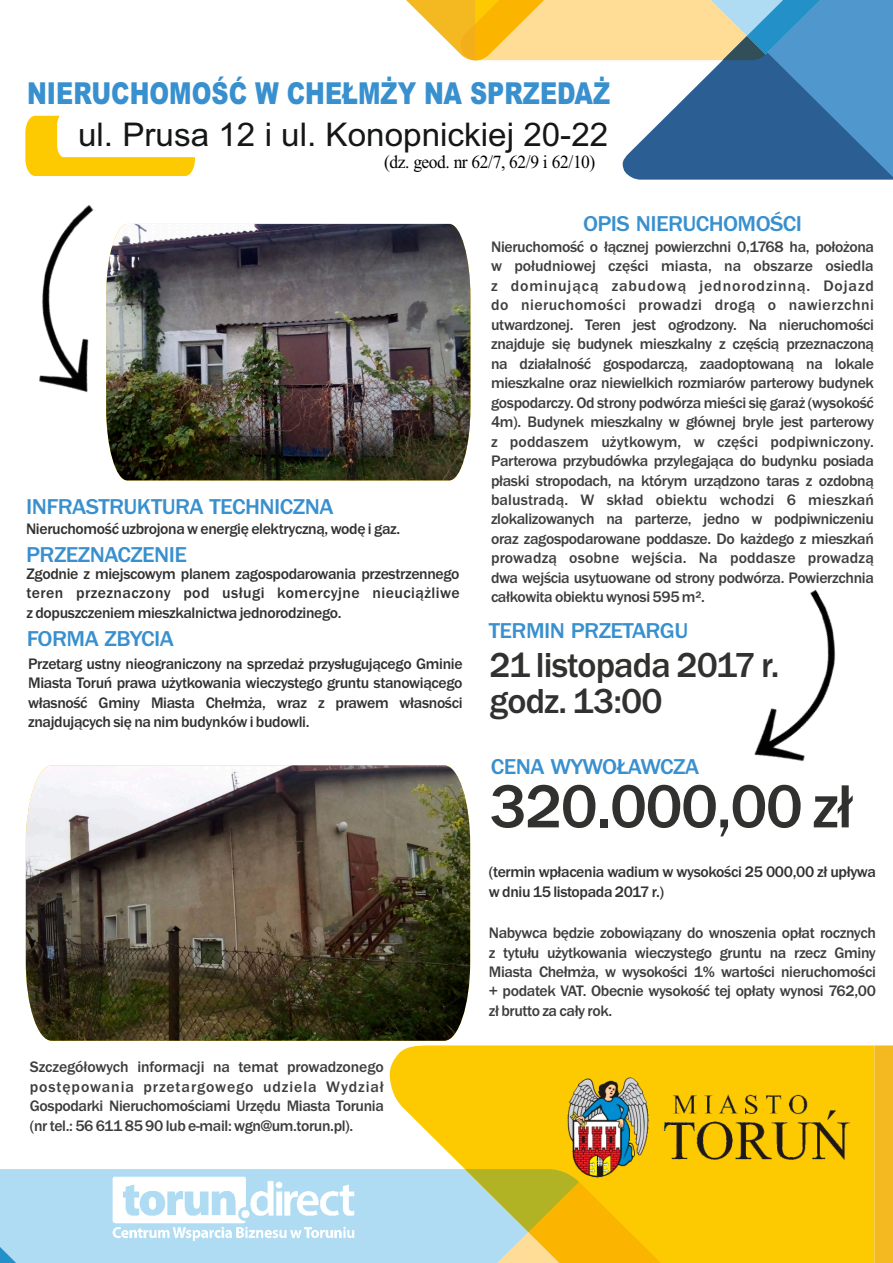
<style>
.page{position:relative;width:893px;height:1263px;background:#fff}
.page>*{position:absolute;margin:0;border:0;box-sizing:border-box;transform-origin:0 0}
.t1{font:500 63px "Franklin Gothic";letter-spacing:-.025em;color:#313130}
.t2{font:500 36px/36.8px "Franklin Gothic";letter-spacing:-.025em;color:#313130}
.t3{font:32.55px "Arial";color:#151616}
.t4{font:900 30.3px "Arial";color:#3990ce;scale:.79 1}
.t5{font:500 22.2px "Franklin Gothic";letter-spacing:-.025em;color:#3990ce;scale:1.05 1}
.t6{font:18.45px "Times New Roman";letter-spacing:-.025em;color:#000;scale:.95 1}
.t7{font:500 15.75px/19.5px "Franklin Gothic";letter-spacing:-.025em;color:#3f3e3e;text-align:justify}
.t8{font:500 15.75px/19.5px "Franklin Gothic";letter-spacing:-.025em;color:#313130;text-align:justify}
.t9{font:500 15.75px/19.5px "Franklin Gothic";letter-spacing:-.025em;color:#3e3d3d;text-align:justify}
</style>
<div class="page">
<div style="left:0;top:1169px;width:388px;height:94px;background:#afdcf2"></div>
<svg style="left:388px;top:1045px;width:77px;height:218px"></svg>
<div style="left:0;top:1173px;width:257px;height:90px;background:#afdcf2"></div>
<svg style="left:465px;top:1045px;width:428px;height:218px;background:#f1c517"></svg>
<svg style="left:25px;top:0;width:868px;height:180px"></svg>
<img style="left:108px;top:224px;width:362px;height:256px">
<img style="left:25px;top:172px;width:149px;height:264px">
<img style="left:754px;top:589px;width:82px;height:173px">
<img style="left:26px;top:765px;width:444px;height:276px">
<img style="left:560px;top:1061px;width:313px;height:127px">
<img style="left:85px;top:1169px;width:297px;height:84px">
<h3 class="t4" style="left:27px;top:82px;width:740px">NIERUCHOMOŚĆ W CHEŁMŻY NA SPRZEDAŻ</h3>
<h3 class="t3" style="left:78px;top:122px;width:532px">ul. Prusa 12 i ul. Konopnickiej 20-22</h3>
<p class="t6" style="left:384px;top:156px;width:224px">(dz. geod. nr 62/7, 62/9 i 62/10)</p>
<h3 class="t5" style="left:583px;top:215px;width:210px">OPIS NIERUCHOMOŚCI</h3>
<p class="t7" style="left:491px;top:238px;width:385px">Nieruchomość o łącznej powierzchni 0,1768 ha, położona w południowej części miasta, na obszarze osiedla z dominującą zabudową jednorodzinną. Dojazd do nieruchomości prowadzi drogą o nawierzchni utwardzonej. Teren jest ogrodzony. Na nieruchomości znajduje się budynek mieszkalny z częścią przeznaczoną na działalność gospodarczą, zaadoptowaną na lokale mieszkalne oraz niewielkich rozmiarów parterowy budynek gospodarczy. Od strony podwórza mieści się garaż (wysokość 4m). Budynek mieszkalny w głównej bryle jest parterowy z poddaszem użytkowym, w części podpiwniczony.<br>Parterowa przybudówka przylegająca do budynku posiada płaski stropodach, na którym urządzono taras z ozdobną balustradą. W skład obiektu wchodzi 6 mieszkań zlokalizowanych na parterze, jedno w podpiwniczeniu oraz zagospodarowane poddasze. Do każdego z mieszkań prowadzą osobne wejścia. Na poddasze prowadzą dwa wejścia usytuowane od strony podwórza. Powierzchnia całkowita obiektu wynosi 595 m².</p>
<h3 class="t5" style="left:26px;top:499px;width:294px">INFRASTRUKTURA TECHNICZNA</h3>
<p class="t8" style="left:26px;top:520px;width:376px">Nieruchomość uzbrojona w energię elektryczną, wodę i gaz.</p>
<h3 class="t5" style="left:26px;top:547px;width:155px">PRZEZNACZENIE</h3>
<p class="t8" style="left:27px;top:565px;width:435px">Zgodnie z miejscowym planem zagospodarowania przestrzennego teren przeznaczony pod usługi komercyjne nieuciążliwe z dopuszczeniem mieszkalnictwa jednorodzinego.</p>
<h3 class="t5" style="left:27px;top:631px;width:142px">FORMA ZBYCIA</h3>
<p class="t8" style="left:28px;top:655px;width:436px">Przetarg ustny nieograniczony na sprzedaż przysługującego Gminie Miasta Toruń prawa użytkowania wieczystego gruntu stanowiącego własność Gminy Miasta Chełmża, wraz z prawem własności znajdujących się na nim budynków i budowli.</p>
<h3 class="t5" style="left:489px;top:622px;width:191px">TERMIN PRZETARGU</h3>
<h2 class="t2" style="left:490px;top:649px;width:291px">21 listopada 2017 r. godz. 13:00</h2>
<h3 class="t5" style="left:491px;top:758px;width:200px">CENA WYWOŁAWCZA</h3>
<h1 class="t1" style="left:490px;top:783px;width:365px">320.000,00 zł</h1>
<p class="t8" style="left:489px;top:863px;width:389px">(termin wpłacenia wadium w wysokości 25 000,00 zł upływa w dniu 15 listopada 2017 r.)</p>
<p class="t9" style="left:489px;top:924px;width:389px">Nabywca będzie zobowiązany do wnoszenia opłat rocznych z tytułu użytkowania wieczystego gruntu na rzecz Gminy Miasta Chełmża, w wysokości 1% wartości nieruchomości + podatek VAT. Obecnie wysokość tej opłaty wynosi 762,00 zł brutto za cały rok.</p>
<p class="t9" style="left:30px;top:1058px;width:356px">Szczegółowych informacji na temat prowadzonego postępowania przetargowego udziela Wydział Gospodarki Nieruchomościami Urzędu Miasta Torunia (nr tel.: 56 611 85 90 lub e-mail: wgn@um.torun.pl).</p>
</div>
